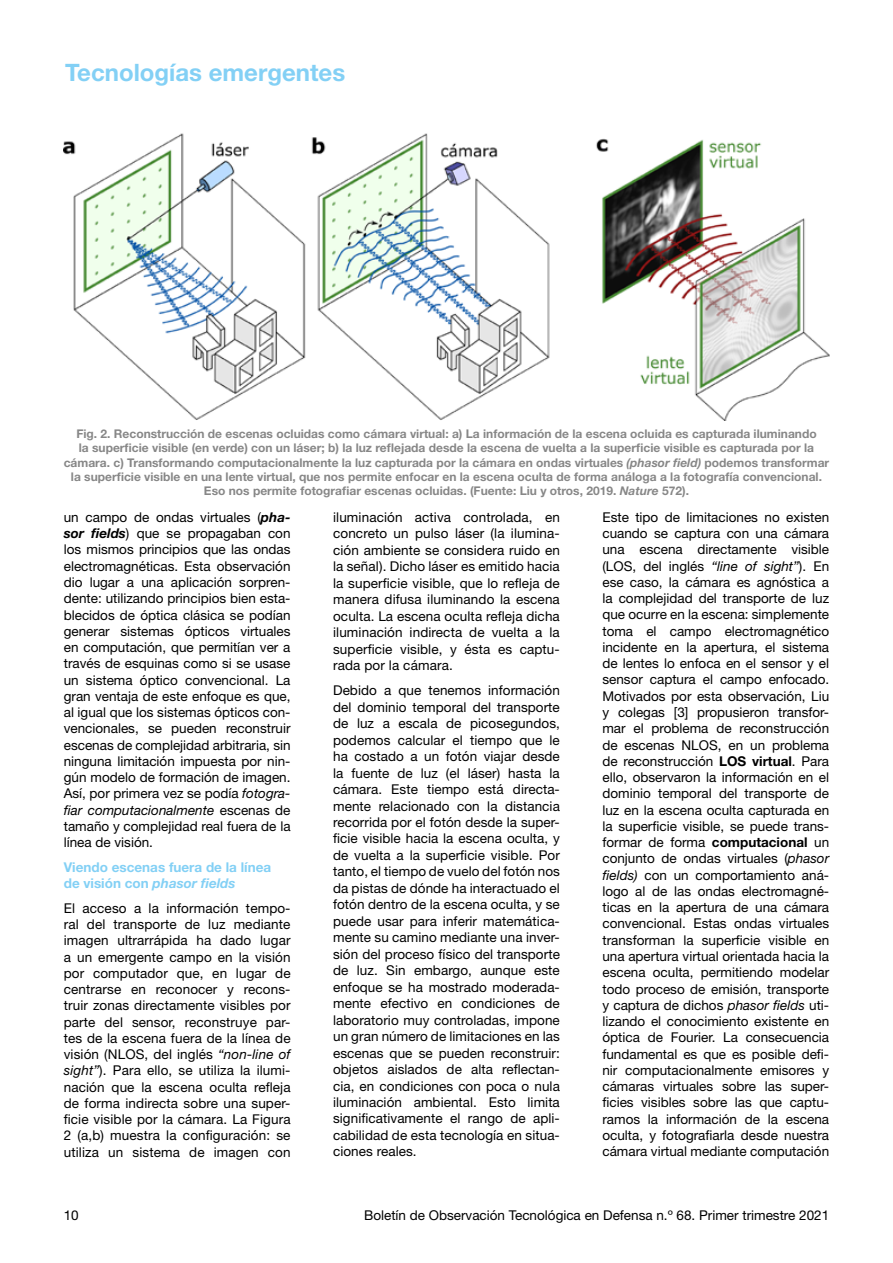
<style>
.page{position:relative;width:893px;height:1263px;background:#fff}
.page>*{position:absolute;margin:0;border:0;box-sizing:border-box;transform-origin:0 0}
.t1{font:700 24px "Helvetica Neue LT Std";color:#83d0f5}
._05-texto{font:13.5px/16.2px "Helvetica Neue LT Std";color:#000;text-align:justify}
._06-Ladillo{font:700 13.5px/16.2px "Helvetica Neue LT Std";color:#83d0f5}
.t2{font:700 12px/14.4px "Helvetica Neue LT Std";color:#878787;text-align:center}
.s1{font-style:italic}
.s2{font-weight:700;font-style:italic}
.s3{font-weight:700}
</style>
<div class="page">
<img style="left:64px;top:133px;width:765px;height:288px">
<h1 class="t1" style="left:65px;top:58px;width:281px">Tecnologías emergentes</h1>
<p class="t2" style="left:64px;top:426px;width:767px">Fig. 2. Reconstrucción de escenas ocluidas como cámara virtual: a) La información de la escena ocluida es capturada iluminando<br>la superficie visible (en verde) con un láser; b) la luz reflejada desde la escena de vuelta a la superficie visible es capturada por la cámara. c) Transformando computacionalmente la luz capturada por la cámara en ondas virtuales <span class="s1">(phasor field)</span> podemos transformar la superficie visible en una lente virtual, que nos permite enfocar en la escena oculta de forma análoga a la fotografía convencional.<br>Eso nos permite fotografiar escenas ocluidas. (Fuente: Liu y otros, 2019. <span class="s1">Nature</span> 572).</p>
<p class="_05-texto" style="left:64px;top:509px;width:228px">un campo de ondas virtuales (<span class="s2">pha&shy;sor fields</span>) que se propagaban con los mismos principios que las ondas electromagnéticas. Esta observación dio lugar a una aplicación sorpren&shy;dente: utilizando principios bien esta&shy;blecidos de óptica clásica se podían generar sistemas ópticos virtuales en computación, que permitían ver a través de esquinas como si se usase un sistema óptico convencional. La gran ventaja de este enfoque es que, al igual que los sistemas ópticos con&shy;vencionales, se pueden reconstruir escenas de complejidad arbitraria, sin ninguna limitación impuesta por nin&shy;gún modelo de formación de imagen.<br>Así, por primera vez se podía <span class="s1">fotogra&shy;fiar computacionalmente</span> escenas de tamaño y complejidad real fuera de la línea de visión.</p>
<p class="_06-Ladillo" style="left:64px;top:859px;width:209px">Viendo escenas fuera de la línea de visión con <span class="s1">phasor fields</span></p>
<p class="_05-texto" style="left:64px;top:900px;width:228px">El acceso a la información tempo&shy;ral del transporte de luz mediante imagen ultrarrápida ha dado lugar a un emergente campo en la visión por computador que, en lugar de centrarse en reconocer y recons&shy;truir zonas directamente visibles por parte del sensor, reconstruye par&shy;tes de la escena fuera de la línea de visión (NLOS, del inglés <span class="s1">“non-line of sight”</span>). Para ello, se utiliza la ilumi&shy;nación que la escena oculta refleja de forma indirecta sobre una super&shy;ficie visible por la cámara. La Figura 2 (a,b) muestra la configuración: se utiliza un sistema de imagen con</p>
<p class="_05-texto" style="left:333px;top:509px;width:228px">iluminación activa controlada, en concreto un pulso láser (la ilumina&shy;ción ambiente se considera ruido en la señal). Dicho láser es emitido hacia la superficie visible, que lo refleja de manera difusa iluminando la escena oculta. La escena oculta refleja dicha iluminación indirecta de vuelta a la superficie visible, y ésta es captu&shy;rada por la cámara.</p>
<p class="_05-texto" style="left:333px;top:682px;width:228px">Debido a que tenemos información del dominio temporal del transporte de luz a escala de picosegundos, podemos calcular el tiempo que le ha costado a un fotón viajar desde la fuente de luz (el láser) hasta la cámara. Este tiempo está directa&shy;mente relacionado con la distancia recorrida por el fotón desde la super&shy;ficie visible hacia la escena oculta, y de vuelta a la superficie visible. Por tanto, el tiempo de vuelo del fotón nos da pistas de dónde ha interactuado el fotón dentro de la escena oculta, y se puede usar para inferir matemática&shy;mente su camino mediante una inver&shy;sión del proceso físico del transporte de luz. Sin embargo, aunque este enfoque se ha mostrado moderada&shy;mente efectivo en condiciones de laboratorio muy controladas, impone un gran número de limitaciones en las escenas que se pueden reconstruir: objetos aislados de alta reflectan&shy;cia, en condiciones con poca o nula iluminación ambiental. Esto limita significativamente el rango de apli&shy;cabilidad de esta tecnología en situa&shy;ciones reales.</p>
<p class="_05-texto" style="left:602px;top:509px;width:228px">Este tipo de limitaciones no existen cuando se captura con una cámara una escena directamente visible (LOS, del inglés <span class="s1">“line of sight”</span>). En ese caso, la cámara es agnóstica a la complejidad del transporte de luz que ocurre en la escena: simplemente toma el campo electromagnético incidente en la apertura, el sistema de lentes lo enfoca en el sensor y el sensor captura el campo enfocado.<br>Motivados por esta observación, Liu y colegas [3] propusieron transfor&shy;mar el problema de reconstrucción de escenas NLOS, en un problema de reconstrucción <span class="s3">LOS virtual</span>. Para ello, observaron la información en el dominio temporal del transporte de luz en la escena oculta capturada en la superficie visible, se puede trans&shy;formar de forma <span class="s3">computacional</span> un conjunto de ondas virtuales (<span class="s1">phasor fields)</span> con un comportamiento aná&shy;logo al de las ondas electromagné&shy;ticas en la apertura de una cámara convencional. Estas ondas virtuales transforman la superficie visible en una apertura virtual orientada hacia la escena oculta, permitiendo modelar todo proceso de emisión, transporte y captura de dichos <span class="s1">phasor fields</span> uti&shy;lizando el conocimiento existente en óptica de Fourier. La consecuencia fundamental es que es posible defi&shy;nir computacionalmente emisores y cámaras virtuales sobre las super&shy;ficies visibles sobre las que captu&shy;ramos la información de la escena oculta, y fotografiarla desde nuestra cámara virtual mediante computación</p>
<p class="_05-texto" style="left:64px;top:1207px;width:17px">10</p>
<p class="_05-texto" style="left:364px;top:1207px;width:467px">Boletín de Observación Tecnológica en Defensa n.º 68. Primer trimestre 2021</p>
</div>
